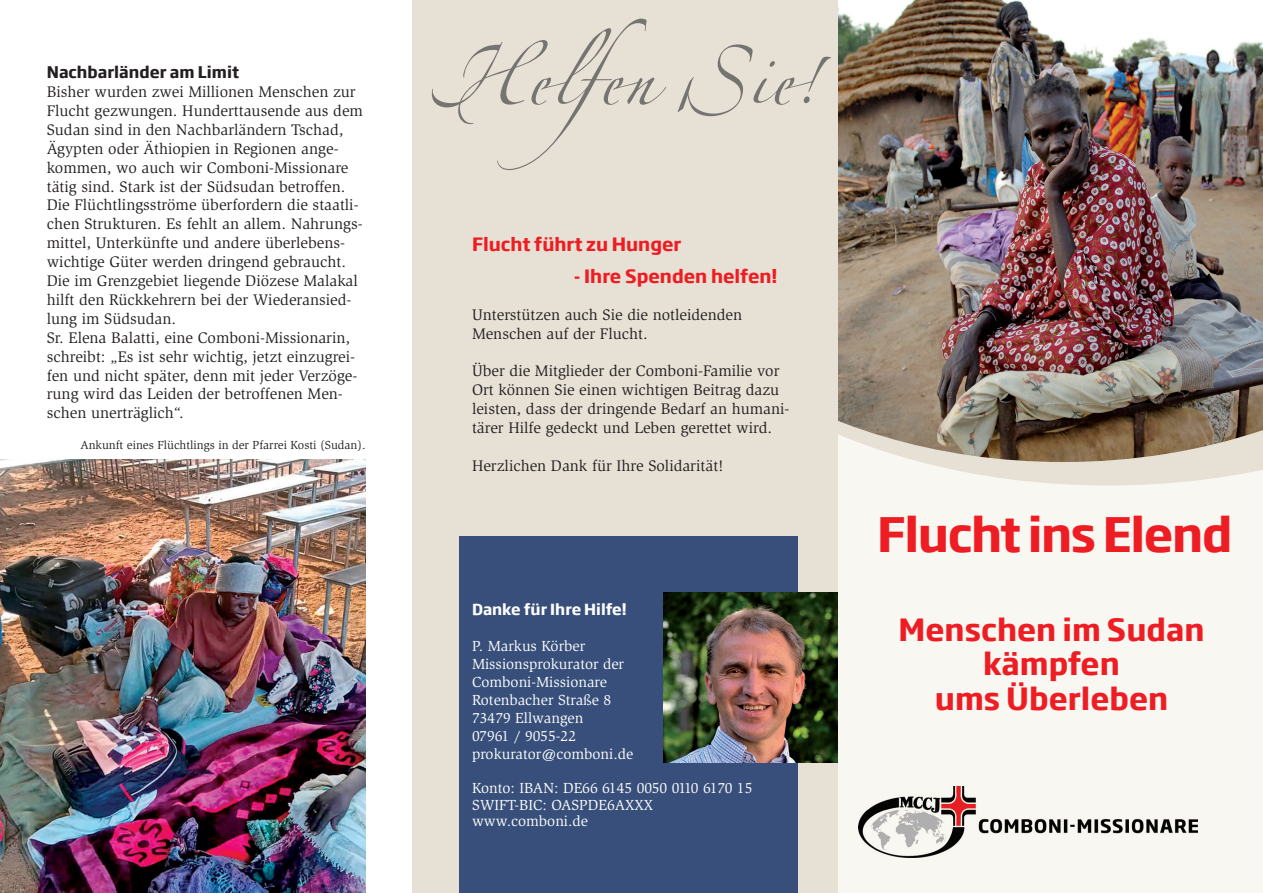
<style>
.page{position:relative;width:1263px;height:893px;background:#fff}
.page>*{position:absolute;margin:0;border:0;box-sizing:border-box;transform-origin:0 0}
.t1{font:700 46.5px "Soho Gothic Std";letter-spacing:-.03em;color:#ee1d23}
.t2{font:700 30px/34.5px "Soho Gothic Std";color:#ee1d23;text-align:center}
.t3{font:700 18px "Soho Gothic Std";color:#ee1d23}
.t4{font:15.75px/18.9px "Slimbach Std";color:#231f20}
.t5{font:700 15.75px "Soho Gothic Std";color:#231f20}
.t6{font:15px/18px "Slimbach Std";color:#fff}
.t7{font:700 15px "Soho Gothic Std";color:#fff}
.t8{font:12px "Slimbach Std";color:#231f20}
</style>
<div class="page">
<div style="left:838px;top:37px;width:425px;height:856px;background:#f8f7f1"></div>
<svg style="left:922px;top:462px;width:341px;height:23px;fill:#e6e0d5"></svg>
<img style="left:838px;top:0;width:425px;height:462px">
<div style="left:412px;top:0;width:426px;height:893px;background:#e6e0d5"></div>
<img style="left:859px;top:786px;width:338px;height:72px">
<div style="left:459px;top:536px;width:338px;height:357px;background:#374f7a"></div>
<img style="left:663px;top:592px;width:175px;height:171px">
<svg style="left:432px;top:19px;width:399px;height:151px"></svg>
<img style="left:0;top:459px;width:366px;height:434px">
<p class="t5" style="left:47px;top:62px;width:194px">Nachbarländer am Limit</p>
<p class="t4" style="left:47px;top:82px;width:318px">Bisher wurden zwei Millionen Menschen zur Flucht gezwungen. Hunderttausende aus dem Sudan sind in den Nachbarländern Tschad, Ägypten oder Äthiopien in Regionen ange&shy;kommen, wo auch wir Comboni-Missionare tätig sind. Stark ist der Südsudan betroffen.<br>Die Flüchtlingsströme überfordern die staatli&shy;chen Strukturen. Es fehlt an allem. Nahrungs&shy;mittel, Unterkünfte und andere überlebens&shy;wichtige Güter werden dringend gebraucht.<br>Die im Grenzgebiet liegende Diözese Malakal hilft den Rückkehrern bei der Wiederansied&shy;lung im Südsudan.<br>Sr. Elena Balatti, eine Comboni-Missionarin, schreibt: „Es ist sehr wichtig, jetzt einzugrei&shy;fen und nicht später, denn mit jeder Verzöge&shy;rung wird das Leiden der betroffenen Men&shy;schen unerträglich“.</p>
<p class="t8" style="left:81px;top:438px;width:287px">Ankunft eines Flüchtlings in der Pfarrei Kosti (Sudan).</p>
<p class="t3" style="left:472px;top:233px;width:211px">Flucht führt zu Hunger</p>
<p class="t3" style="left:574px;top:264px;width:205px">- Ihre Spenden helfen!</p>
<p class="t4" style="left:472px;top:305px;width:272px">Unterstützen auch Sie die notleidenden<br>Menschen auf der Flucht.</p>
<p class="t4" style="left:472px;top:362px;width:319px">Über die Mitglieder der Comboni-Familie vor Ort können Sie einen wichtigen Beitrag dazu leisten, dass der dringende Bedarf an humani&shy;tärer Hilfe gedeckt und Leben gerettet wird.</p>
<p class="t4" style="left:472px;top:456px;width:253px">Herzlichen Dank für Ihre Solidarität!</p>
<p class="t7" style="left:472px;top:600px;width:156px">Danke für Ihre Hilfe!</p>
<p class="t6" style="left:472px;top:637px;width:163px">P. Markus Körber<br>Missionsprokurator der<br>Comboni-Missionare<br>Rotenbacher Straße 8<br>73479 Ellwangen<br>07961 / 9055-22 prokurator@comboni.de</p>
<p class="t6" style="left:472px;top:780px;width:282px;line-height:16.5px">Konto: IBAN: DE66 6145 0050 0110 6170 15<br>SWIFT-BIC: OASPDE6AXXX www.comboni.de</p>
<h1 class="t1" style="left:877px;top:505px;width:357px">Flucht ins Elend</h1>
<h2 class="t2" style="left:898px;top:613px;width:307px">Menschen im Sudan kämpfen<br>ums Überleben</h2>
</div>
